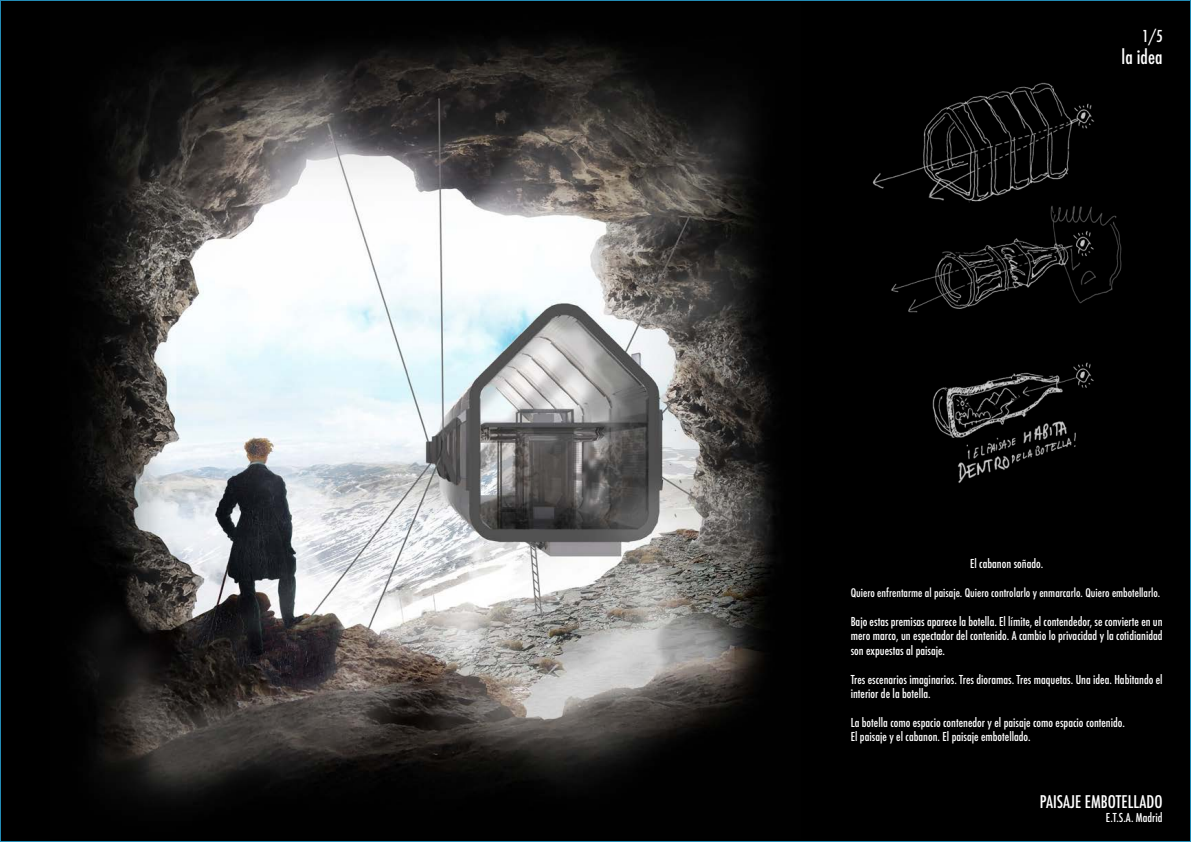
<style>
.page{position:relative;width:1191px;height:842px;background:#fff}
.page>*{position:absolute;margin:0;border:0;box-sizing:border-box;transform-origin:0 0}
.t1{font:500 condensed 19px "Futura";color:#fff}
.t2{font:500 condensed 17px "Futura";color:#fff}
.t3{font:500 condensed 16px "Futura";color:#fff}
.t4{font:500 condensed 12px/14.4px "Futura";color:#fff;text-align:justify}
.t5{font:500 condensed 11.5px "Futura";color:#fff}
</style>
<div class="page">
<div style="left:0;top:0;width:1191px;height:842px;background:#000;border:1px solid #228bb5"></div>
<img style="left:79px;top:38px;width:697px;height:764px">
<img style="left:872px;top:82px;width:250px;height:401px">
<p class="t3" style="left:1142px;top:25px;width:22px">1/5</p>
<p class="t1" style="left:1121px;top:45px;width:43px">la idea</p>
<p class="t4" style="left:970px;top:557px;width:75px">El cabanon soñado.</p>
<p class="t5" style="left:850px;top:585px;width:311px">Quiero enfrentarme al paisaje. Quiero controlarlo y enmarcarlo. Quiero embotellarlo.</p>
<p class="t4" style="left:850px;top:614px;width:313px">Bajo estas premisas aparece la botella. El límite, el contendedor, se convierte en un mero marco, un espectador del contenido. A cambio lo privacidad y la cotidianidad son expuestas al paisaje.</p>
<p class="t4" style="left:850px;top:672px;width:313px">Tres escenarios imaginarios. Tres dioramas. Tres maquetas. Una idea. Habitando el interior de la botella.</p>
<p class="t4" style="left:850px;top:715px;width:276px">La botella como espacio contenedor y el paisaje como espacio contenido.</p>
<p class="t4" style="left:850px;top:729px;width:181px">El paisaje y el cabanon. El paisaje embotellado.</p>
<h2 class="t2" style="left:1039px;top:791px;width:124px">PAISAJE EMBOTELLADO</h2>
<p class="t4" style="left:1106px;top:811px;width:58px">E.T.S.A. Madrid</p>
</div>
